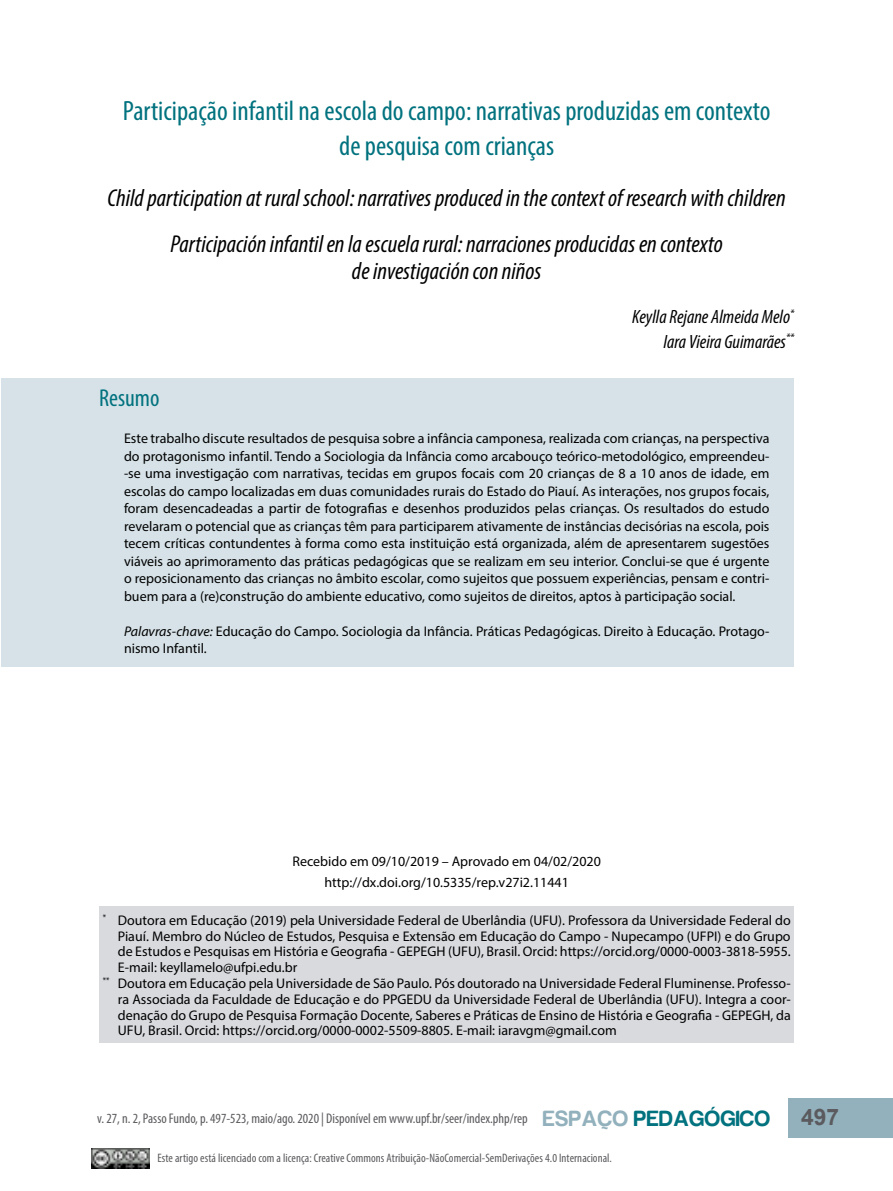
<style>
.page{position:relative;width:893px;height:1191px;background:#fff}
.page>*{position:absolute;margin:0;border:0;box-sizing:border-box;transform-origin:0 0}
.t1{font:condensed 28px/35px "Myriad Pro";color:#01727e;text-align:center}
.t2{font:italic condensed 24.5px/46px "Myriad Pro";color:#000;text-align:center}
.t3{font:condensed 24.5px "Myriad Pro";color:#01727e}
.t4{font:700 22.75px "Arial";color:#5b5b5f}
.t5{font:italic condensed 19.25px/24.5px "Myriad Pro";color:#000;text-align:right}
.t6{font:14px/17.5px "Myriad Pro";color:#000;text-align:justify}
.t7{font:condensed 14px "Myriad Pro";color:#5b5b5f}
.t8{font:condensed 12.25px "Myriad Pro";letter-spacing:.005em;color:#5b5b5f}
.s1{font-style:italic}
.s2{font-family:"Harabara";font-stretch:normal;font-size:22.75px;color:#92b1bc}
.s3{font-family:"Harabara";font-stretch:normal;font-size:22.75px;color:#01727e}
</style>
<div class="page">
<div style="left:788px;top:1098px;width:105px;height:39px;background:#92b1bc"></div>
<img style="left:92px;top:1148px;width:58px;height:20px">
<div style="left:1px;top:378px;width:793px;height:288px;background:#d6e2e7"></div>
<div style="left:99px;top:906px;width:694px;height:136px;background:#d8dade"></div>
<h1 class="t1" style="left:123px;top:93px;width:649px">Participação infantil na escola do campo: narrativas produzidas em contexto de pesquisa com crianças</h1>
<h2 class="t2" style="left:108px;top:175px;width:680px">Child participation at rural school: narratives produced in the context of research with children<br>Participación infantil en la escuela rural: narraciones producidas en contexto</h2>
<h2 class="t2" style="left:352px;top:247px;width:191px">de investigación con niños</h2>
<h3 class="t5" style="left:632px;top:304px;width:164px">Keylla Rejane Almeida Melo<sup>*<br></sup>Iara Vieira Guimarães<sup>**</sup></h3>
<h2 class="t3" style="left:99px;top:383px;width:62px">Resumo</h2>
<p class="t6" style="left:124px;top:429px;width:647px">Este trabalho discute resultados de pesquisa sobre a infância camponesa, realizada com crianças, na perspectiva do protagonismo infantil. Tendo a Sociologia da Infância como arcabouço teórico-metodológico, empreendeu--se uma investigação com narrativas, tecidas em grupos focais com 20 crianças de 8 a 10 anos de idade, em escolas do campo localizadas em duas comunidades rurais do Estado do Piauí. As interações, nos grupos focais, foram desencadeadas a partir de fotografias e desenhos produzidos pelas crianças. Os resultados do estudo revelaram o potencial que as crianças têm para participarem ativamente de instâncias decisórias na escola, pois tecem críticas contundentes à forma como esta instituição está organizada, além de apresentarem sugestões viáveis ao aprimoramento das práticas pedagógicas que se realizam em seu interior. Conclui-se que é urgente o reposicionamento das crianças no âmbito escolar, como sujeitos que possuem experiências, pensam e contri&shy;buem para a (re)construção do ambiente educativo, como sujeitos de direitos, aptos à participação social.</p>
<p class="t6" style="left:124px;top:622px;width:647px"><span class="s1">Palavras-chave:</span> Educação do Campo. Sociologia da Infância. Práticas Pedagógicas. Direito à Educação. Protago&shy;nismo Infantil.</p>
<p class="t6" style="left:292px;top:850px;width:310px;line-height:21px;text-align:center">Recebido em 09/10/2019 – Aprovado em 04/02/2020 http://dx.doi.org/10.5335/rep.v27i2.11441</p>
<p class="t6" style="left:103px;top:911px;width:689px"><sup>*</sup> Doutora em Educação (2019) pela Universidade Federal de Uberlândia (UFU). Professora da Universidade Federal do</p>
<p class="t6" style="left:118px;top:927px;width:674px">Piauí. Membro do Núcleo de Estudos, Pesquisa e Extensão em Educação do Campo - Nupecampo (UFPI) e do Grupo</p>
<p class="t6" style="left:118px;top:942px;width:674px">de Estudos e Pesquisas em História e Geografia - GEPEGH (UFU), Brasil. Orcid: https://orcid.org/0000-0003-3818-5955.</p>
<p class="t6" style="left:118px;top:958px;width:181px">E-mail: keyllamelo@ufpi.edu.br</p>
<p class="t6" style="left:103px;top:974px;width:689px"><sup>**</sup> Doutora em Educação pela Universidade de São Paulo. Pós doutorado na Universidade Federal Fluminense. Professo-</p>
<p class="t6" style="left:118px;top:990px;width:674px">ra Associada da Faculdade de Educação e do PPGEDU da Universidade Federal de Uberlândia (UFU). Integra a coor-</p>
<p class="t6" style="left:118px;top:1005px;width:674px">denação do Grupo de Pesquisa Formação Docente, Saberes e Práticas de Ensino de História e Geografia - GEPEGH, da</p>
<p class="t6" style="left:118px;top:1021px;width:500px">UFU, Brasil. Orcid: https://orcid.org/0000-0002-5509-8805. E-mail: iaravgm@gmail.com</p>
<p class="t7" style="left:97px;top:1109px;width:675px">v. 27, n. 2, Passo Fundo, p. 497-523, maio/ago. 2020 | Disponível em www.upf.br/seer/index.php/rep <span class="s2">ESPAÇO</span> <span class="s3">PEDAGÓGICO</span></p>
<h3 class="t4" style="left:801px;top:1101px;width:39px">497</h3>
<p class="t8" style="left:157px;top:1150px;width:456px">Este artigo está licenciado com a licença: Creative Commons Atribuição-NãoComercial-SemDerivações 4.0 Internacional.</p>
</div>
